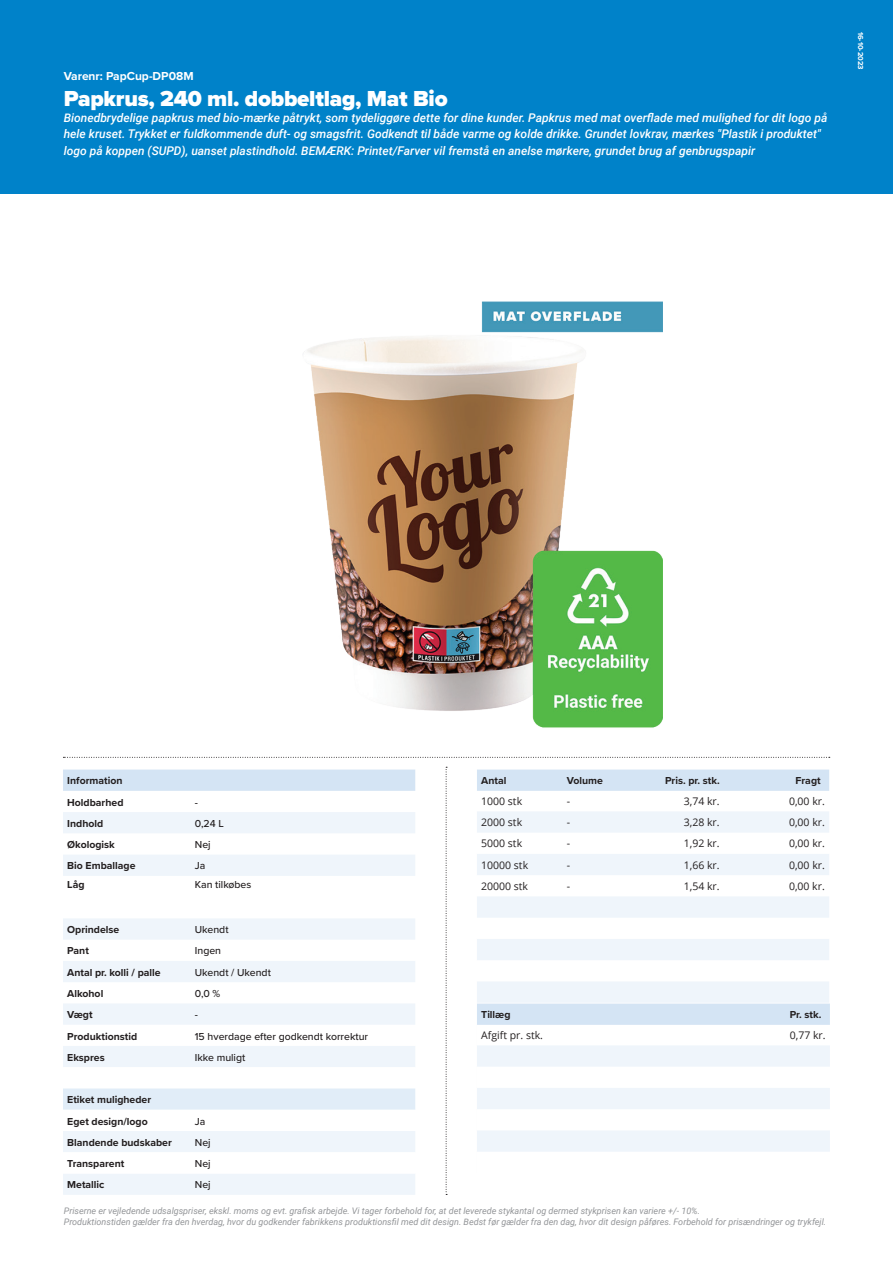
<style>
.page{position:relative;width:893px;height:1263px;background:#fff}
.page>*{position:absolute;margin:0;border:0;box-sizing:border-box;transform-origin:0 0}
.t1{font:900 22.5px "Proxima Nova";letter-spacing:-.01em;color:#fff}
.t2{font:italic 500 12px/16.5px "Roboto";color:#fff}
.t3{font:700 12px "Proxima Nova";color:#fff}
.t4{font:700 10.5px/21.3px "Proxima Nova";color:#231f20}
.t5{font:10.5px "Open Sans";color:#231f20}
.t6{font:500 10.5px "Proxima Nova";color:#231f20}
.t7{font:italic 9px/10.8px "Roboto";color:#939598}
.t8{font:700 7.5px "Proxima Nova";color:#fff}
</style>
<div class="page">
<div style="left:0;top:0;width:893px;height:193px;background:#0082c9"></div>
<div style="left:477px;top:769px;width:352px;height:22px;background:#d4e4f4"></div>
<svg style="left:477px;top:812px;width:352px;height:191px;fill:#eff5fb"></svg>
<img style="left:307px;top:301px;width:356px;height:427px">
<svg style="left:446px;top:767px;width:1px;height:428px"></svg>
<svg style="left:63px;top:757px;width:767px;height:1px"></svg>
<div style="left:63px;top:769px;width:352px;height:22px;background:#d4e4f4"></div>
<svg style="left:63px;top:812px;width:352px;height:383px;fill:#eff5fb"></svg>
<svg style="left:63px;top:1067px;width:352px;height:106px"></svg>
<div style="left:477px;top:1003px;width:353px;height:22px;background:#d4e4f4"></div>
<svg style="left:477px;top:1046px;width:353px;height:106px"></svg>
<p class="t3" style="left:64px;top:67px;width:131px">Varenr: PapCup-DP08M</p>
<h1 class="t1" style="left:64px;top:81px;width:385px">Papkrus, 240 ml. dobbeltlag, Mat Bio</h1>
<p class="t2" style="left:64px;top:109px;width:765px">Bionedbrydelige papkrus med bio-mærke påtrykt, som tydeliggøre dette for dine kunder. Papkrus med mat overflade med mulighed for dit logo på hele kruset. Trykket er fuldkommende duft- og smagsfrit. Godkendt til både varme og kolde drikke. Grundet lovkrav, mærkes "Plastik i produktet" logo på koppen (SUPD), uanset plastindhold. BEMÆRK: Printet/Farver vil fremstå en anelse mørkere, grundet brug af genbrugspapir</p>
<p class="t8" style="left:866px;top:32px;width:39px;rotate:90deg">16-10-2023</p>
<p class="t4" style="left:67px;top:770px;width:58px">Information<br>Holdbarhed</p>
<p class="t6" style="left:195px;top:794px;width:5px">-</p>
<p class="t4" style="left:67px;top:812px;width:38px">Indhold</p>
<p class="t6" style="left:195px;top:815px;width:30px">0,24 L</p>
<p class="t4" style="left:67px;top:834px;width:49px">Økologisk</p>
<p class="t6" style="left:195px;top:837px;width:17px">Nej</p>
<p class="t4" style="left:67px;top:855px;width:70px">Bio Emballage</p>
<p class="t6" style="left:195px;top:858px;width:12px">Ja</p>
<p class="t4" style="left:67px;top:874px;width:19px">Låg</p>
<p class="t6" style="left:195px;top:877px;width:58px">Kan tilkøbes</p>
<p class="t4" style="left:67px;top:919px;width:54px">Oprindelse</p>
<p class="t6" style="left:195px;top:922px;width:35px">Ukendt</p>
<p class="t4" style="left:67px;top:940px;width:23px">Pant</p>
<p class="t6" style="left:195px;top:943px;width:28px">Ingen</p>
<p class="t4" style="left:67px;top:961px;width:95px">Antal pr. kolli / palle</p>
<p class="t6" style="left:195px;top:964px;width:78px">Ukendt / Ukendt</p>
<p class="t4" style="left:67px;top:982px;width:38px">Alkohol</p>
<p class="t6" style="left:195px;top:986px;width:27px">0,0 %</p>
<p class="t4" style="left:67px;top:1004px;width:27px">Vægt</p>
<p class="t6" style="left:195px;top:1007px;width:5px">-</p>
<p class="t4" style="left:67px;top:1025px;width:71px">Produktionstid</p>
<p class="t6" style="left:195px;top:1028px;width:175px">15 hverdage efter godkendt korrektur</p>
<p class="t4" style="left:67px;top:1046px;width:39px">Ekspres</p>
<p class="t6" style="left:195px;top:1049px;width:52px">Ikke muligt</p>
<p class="t4" style="left:67px;top:1089px;width:85px">Etiket muligheder<br>Eget design/logo</p>
<p class="t6" style="left:195px;top:1113px;width:12px">Ja</p>
<p class="t4" style="left:67px;top:1131px;width:106px">Blandende budskaber</p>
<p class="t6" style="left:195px;top:1134px;width:17px">Nej</p>
<p class="t4" style="left:67px;top:1153px;width:59px">Transparent</p>
<p class="t6" style="left:195px;top:1156px;width:17px">Nej</p>
<p class="t4" style="left:67px;top:1174px;width:39px">Metallic</p>
<p class="t6" style="left:195px;top:1177px;width:17px">Nej</p>
<p class="t4" style="left:481px;top:770px;width:27px">Antal</p>
<p class="t4" style="left:567px;top:770px;width:38px">Volume</p>
<p class="t4" style="left:665px;top:770px;width:56px">Pris. pr. stk.</p>
<p class="t4" style="left:795px;top:770px;width:27px">Fragt</p>
<p class="t5" style="left:481px;top:794px;width:42px">1000 stk</p>
<p class="t5" style="left:567px;top:794px;width:5px">-</p>
<p class="t5" style="left:684px;top:794px;width:37px">3,74 kr.</p>
<p class="t5" style="left:789px;top:794px;width:37px">0,00 kr.</p>
<p class="t5" style="left:481px;top:815px;width:42px">2000 stk</p>
<p class="t5" style="left:567px;top:815px;width:5px">-</p>
<p class="t5" style="left:684px;top:815px;width:37px">3,28 kr.</p>
<p class="t5" style="left:789px;top:815px;width:37px">0,00 kr.</p>
<p class="t5" style="left:481px;top:836px;width:42px">5000 stk</p>
<p class="t5" style="left:567px;top:836px;width:5px">-</p>
<p class="t5" style="left:684px;top:836px;width:37px">1,92 kr.</p>
<p class="t5" style="left:789px;top:836px;width:37px">0,00 kr.</p>
<p class="t5" style="left:481px;top:857px;width:48px">10000 stk</p>
<p class="t5" style="left:567px;top:857px;width:5px">-</p>
<p class="t5" style="left:684px;top:857px;width:37px">1,66 kr.</p>
<p class="t5" style="left:789px;top:857px;width:37px">0,00 kr.</p>
<p class="t5" style="left:481px;top:879px;width:48px">20000 stk</p>
<p class="t5" style="left:567px;top:879px;width:5px">-</p>
<p class="t5" style="left:684px;top:879px;width:37px">1,54 kr.</p>
<p class="t5" style="left:789px;top:879px;width:37px">0,00 kr.</p>
<p class="t4" style="left:481px;top:1004px;width:31px">Tillæg</p>
<p class="t4" style="left:790px;top:1004px;width:33px">Pr. stk.</p>
<p class="t5" style="left:481px;top:1028px;width:63px">Afgift pr. stk.</p>
<p class="t5" style="left:790px;top:1028px;width:37px">0,77 kr.</p>
<p class="t7" style="left:64px;top:1205px;width:764px">Priserne er vejledende udsalgspriser, ekskl. moms og evt. grafisk arbejde. Vi tager forbehold for, at det leverede stykantal og dermed stykprisen kan variere +/- 10%.<br>Produktionstiden gælder fra den hverdag, hvor du godkender fabrikkens produktionsfil med dit design. Bedst før gælder fra den dag, hvor dit design påføres. Forbehold for prisændringer og trykfejl.</p>
</div>
